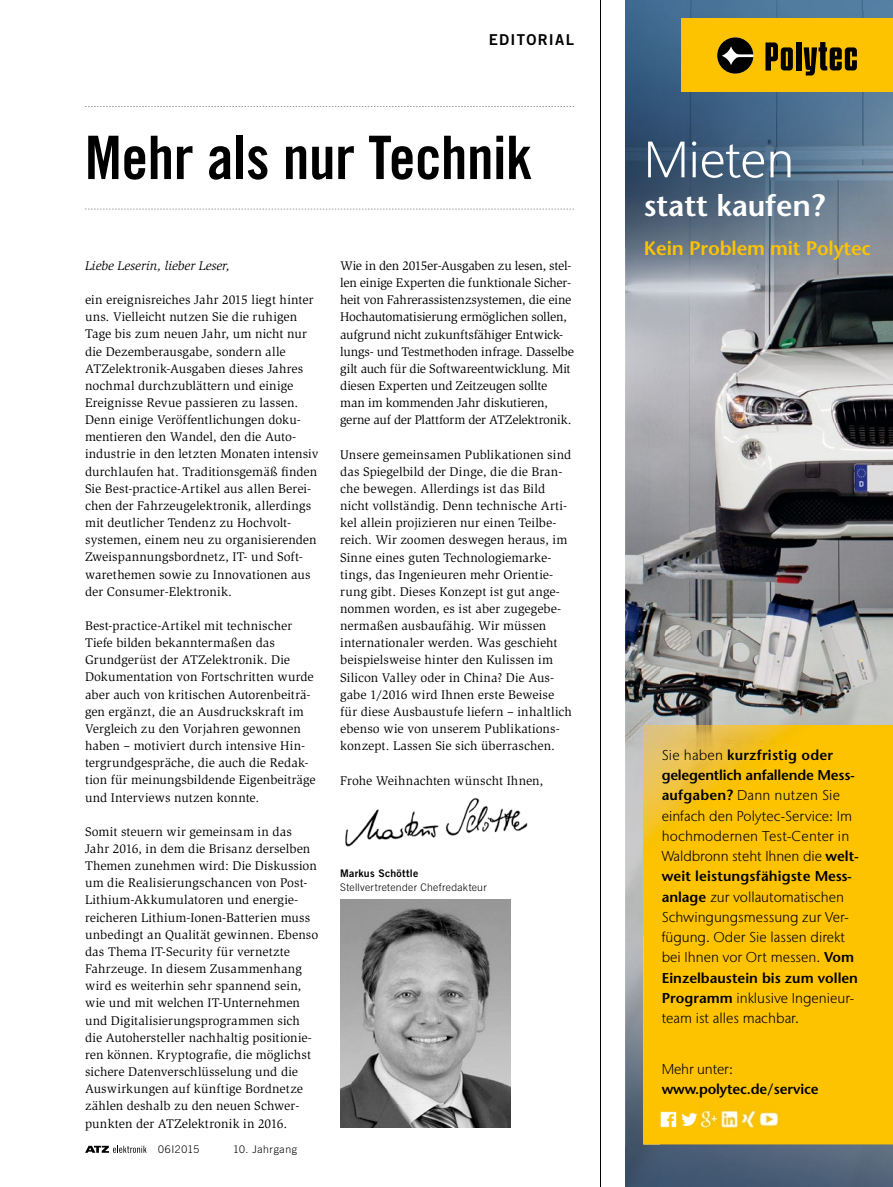
<style>
.page{position:relative;width:893px;height:1187px;background:#fff}
.page>*{position:absolute;margin:0;border:0;box-sizing:border-box;transform-origin:0 0}
.t1{font:60px "Trade Gothic LT Std Bd Cn 20";letter-spacing:-.01em;color:#000}
.t2{font:300 51px "Stone Sans IIITC Pro";letter-spacing:-.01em;color:#fff}
.t3{font:600 30px "Stone Sans Std";color:#fff}
.t4{font:600 19.5px "Stone Sans Std";letter-spacing:-.01em;color:#fdc300}
.t5{font:15px "Trade Gothic LT Std Bd 2";letter-spacing:.085em;color:#000}
.t6{font:300 14.25px/20.2px "Stone Sans IIITC Pro";color:#000}
.t7{font:600 14.25px/20.2px "Stone Sans Std";color:#000}
.t8{font:12.9px/17.1px "Slimbach Std";letter-spacing:.005em;color:#000}
.t9{font:12.9px/17.1px "Slimbach Std";letter-spacing:-.015em;color:#000}
.t10{font:italic 12.9px "Slimbach Std";letter-spacing:-.005em;color:#000}
.t11{font:300 10.5px "Trade Gothic LT Std";letter-spacing:.025em;color:#000}
.t12{font:10.5px "Trade Gothic LT Std Bd 2";letter-spacing:.025em;color:#000}
.t13{font:300 10.5px "Trade Gothic LT Std";letter-spacing:.05em;color:#000}
.t14{font:300 10.5px "Trade Gothic LT Std";letter-spacing:.055em;color:#000}
.s1{font-family:"Stone Sans IIITC Pro";font-weight:300}
.s2{font-family:"Stone Sans Std";font-weight:600}
</style>
<div class="page">
<svg style="left:85px;top:106px;width:489px;height:1px"></svg>
<svg style="left:85px;top:209px;width:489px;height:1px"></svg>
<img style="left:345px;top:797px;width:183px;height:50px">
<img style="left:340px;top:899px;width:170px;height:228px">
<svg style="left:85px;top:1145px;width:62px;height:7px"></svg>
<hr style="left:600px;top:0;width:1px;height:1186px;background:#000">
<img style="left:625px;top:247px;width:36px;height:939px">
<img style="left:661px;top:247px;width:232px;height:478px">
<img style="left:661px;top:1144px;width:232px;height:42px">
<img style="left:625px;top:0;width:268px;height:247px">
<div style="left:681px;top:19px;width:212px;height:73px;background:#fdc300"></div>
<div style="left:796px;top:42px;width:5px;height:28px;background:#000"></div>
<svg style="left:765px;top:42px;width:28px;height:29px"></svg>
<svg style="left:717px;top:37px;width:36px;height:37px"></svg>
<svg style="left:804px;top:42px;width:53px;height:33px"></svg>
<img style="left:643px;top:725px;width:250px;height:419px">
<img style="left:658px;top:1104px;width:122px;height:24px">
<p class="t5" style="left:489px;top:30px;width:87px">EDITORIAL</p>
<h1 class="t1" style="left:85px;top:121px;width:449px">Mehr als nur Technik</h1>
<p class="t10" style="left:85px;top:258px;width:146px">Liebe Leserin, lieber Leser,</p>
<p class="t8" style="left:85px;top:291px;width:235px">ein ereignisreiches Jahr 2015 liegt hinter uns. Vielleicht nutzen Sie die ruhigen Tage bis zum neuen Jahr, um nicht nur die Dezemberausgabe, sondern alle ATZelektronik-Ausgaben dieses Jahres nochmal durchzublättern und einige Ereignisse Revue passieren zu lassen.<br>Denn einige Veröffentlichungen doku&shy;mentieren den Wandel, den die Auto&shy;industrie in den letzten Monaten intensiv durchlaufen hat. Traditionsgemäß finden Sie Best-practice-Artikel aus allen Berei&shy;chen der Fahrzeugelektronik, allerdings mit deutlicher Tendenz zu Hochvolt&shy;systemen, einem neu zu organisierenden Zweispannungsbordnetz, IT- und Soft&shy;warethemen sowie zu Innovationen aus der Consumer-Elektronik.</p>
<p class="t8" style="left:85px;top:617px;width:232px">Best-practice-Artikel mit technischer Tiefe bilden bekanntermaßen das Grundgerüst der ATZelektronik. Die Dokumentation von Fortschritten wurde aber auch von kritischen Autorenbeiträ&shy;gen ergänzt, die an Ausdruckskraft im Vergleich zu den Vorjahren gewonnen haben – motiviert durch intensive Hin&shy;tergrundgespräche, die auch die Redak&shy;tion für meinungsbildende Eigenbeiträge und Interviews nutzen konnte.</p>
<p class="t8" style="left:85px;top:823px;width:235px">Somit steuern wir gemeinsam in das Jahr 2016, in dem die Brisanz derselben Themen zunehmen wird: Die Diskussion um die Realisierungschancen von Post-Lithium-Akkumulatoren und energie&shy;reicheren Lithium-Ionen-Batterien muss unbedingt an Qualität gewinnen. Ebenso das Thema IT-Security für vernetzte Fahrzeuge. In diesem Zusammenhang wird es weiterhin sehr spannend sein, wie und mit welchen IT-Unternehmen und Digitalisierungsprogrammen sich die Autohersteller nachhaltig positionie&shy;ren können. Kryptografie, die möglichst sichere Datenverschlüsselung und die Auswirkungen auf künftige Bordnetze zählen deshalb zu den neuen Schwer&shy;punkten der ATZelektronik in 2016.</p>
<p class="t14" style="left:158px;top:1142px;width:43px">06I2015</p>
<p class="t13" style="left:233px;top:1142px;width:65px">10. Jahrgang</p>
<p class="t9" style="left:340px;top:257px;width:235px">Wie in den 2015er-Ausgaben zu lesen, stel&shy;len einige Experten die funktionale Sicher&shy;heit von Fahrerassistenzsystemen, die eine Hochautomatisierung ermöglichen sollen, aufgrund nicht zukunftsfähiger Entwick&shy;lungs- und Testmethoden infrage. Dasselbe gilt auch für die Softwareentwicklung. Mit diesen Experten und Zeitzeugen sollte man im kommenden Jahr diskutieren, gerne auf der Plattform der ATZelektronik.</p>
<p class="t8" style="left:340px;top:446px;width:233px">Unsere gemeinsamen Publikationen sind das Spiegelbild der Dinge, die die Bran&shy;che bewegen. Allerdings ist das Bild nicht vollständig. Denn technische Arti&shy;kel allein projizieren nur einen Teilbe&shy;reich. Wir zoomen deswegen heraus, im Sinne eines guten Technologiemarke&shy;tings, das Ingenieuren mehr Orientie&shy;rung gibt. Dieses Konzept ist gut ange&shy;nommen worden, es ist aber zugegebe&shy;nermaßen ausbaufähig. Wir müssen internationaler werden. Was geschieht beispielsweise hinter den Kulissen im Silicon Valley oder in China? Die Aus&shy;gabe 1/2016 wird Ihnen erste Beweise für diese Ausbaustufe liefern – inhaltlich ebenso wie von unserem Publikations&shy;konzept. Lassen Sie sich überraschen.</p>
<p class="t8" style="left:340px;top:771px;width:205px">Frohe Weihnachten wünscht Ihnen,</p>
<p class="t12" style="left:340px;top:867px;width:80px">Markus Schöttle</p>
<p class="t11" style="left:340px;top:880px;width:148px">Stellvertretender Chefredakteur</p>
<h2 class="t2" style="left:644px;top:128px;width:152px">Mieten</h2>
<h3 class="t3" style="left:644px;top:188px;width:183px">statt kaufen?</h3>
<h3 class="t4" style="left:644px;top:236px;width:228px">Kein Problem mit Polytec</h3>
<p class="t7" style="left:662px;top:744px;width:195px"><span class="s1">Sie haben</span> kurzfristig oder gelegentlich anfallende Mess-</p>
<p class="t6" style="left:662px;top:785px;width:199px"><span class="s2">aufgaben?</span> Dann nutzen Sie einfach den Polytec-Service: Im hochmodernen Test-Center in<br>Waldbronn steht Ihnen die <span class="s2">welt-</span></p>
<p class="t7" style="left:662px;top:866px;width:192px">weit leistungsfähigste Mess-</p>
<p class="t6" style="left:662px;top:886px;width:194px"><span class="s2">anlage</span> zur vollautomatischen<br>Schwingungsmessung zur Ver&shy;fügung. Oder Sie lassen direkt bei Ihnen vor Ort messen. <span class="s2">Vom</span></p>
<p class="t7" style="left:662px;top:967px;width:198px">Einzelbaustein bis zum vollen</p>
<p class="t6" style="left:662px;top:987px;width:194px"><span class="s2">Programm</span> inklusive Ingenieur&shy;team ist alles machbar.</p>
<p class="t6" style="left:662px;top:1058px;width:73px">Mehr unter:</p>
<p class="t7" style="left:662px;top:1079px;width:158px">www.polytec.de/service</p>
</div>
